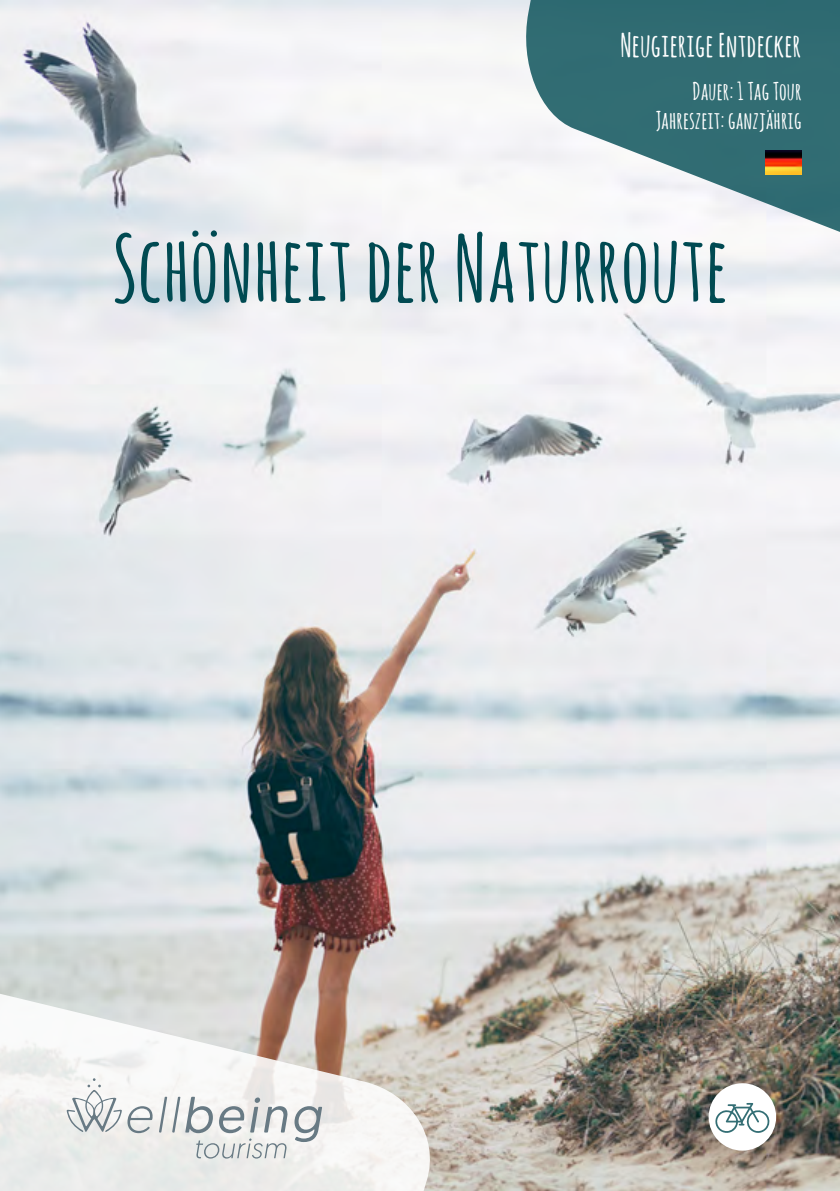
<style>
.page{position:relative;width:840px;height:1191px;background:#fff}
.page>*{position:absolute;margin:0;border:0;box-sizing:border-box;transform-origin:0 0}
.t1{font:700 90px "Amatic SC";color:#004a52}
.t2{font:700 32px "Amatic SC";color:#fff}
.t3{font:700 24px/28.8px "Amatic SC";color:#fff;text-align:right}
</style>
<div class="page">
<img style="left:0;top:1px;width:839px;height:1190px">
<svg style="left:518px;top:0;width:321px;height:232px;fill:#316d73"></svg>
<div style="left:708px;top:1083px;width:67px;height:67px;background:#fff;border-radius:50%"></div>
<svg style="left:713px;top:1103px;width:56px;height:31px"></svg>
<svg style="left:0;top:993px;width:439px;height:198px"></svg>
<svg style="left:294px;top:1106px;width:28px;height:36px"></svg>
<svg style="left:66px;top:1078px;width:222px;height:80px"></svg>
<img style="left:765px;top:151px;width:36px;height:24px">
<h2 class="t2" style="left:619px;top:23px;width:183px">Neugierige Entdecker</h2>
<p class="t3" style="left:655px;top:76px;width:147px">Dauer: 1 Tag Tour<br>Jahreszeit: ganzjährig</p>
<h1 class="t1" style="left:112px;top:204px;width:617px">Schönheit der Naturroute</h1>
</div>
